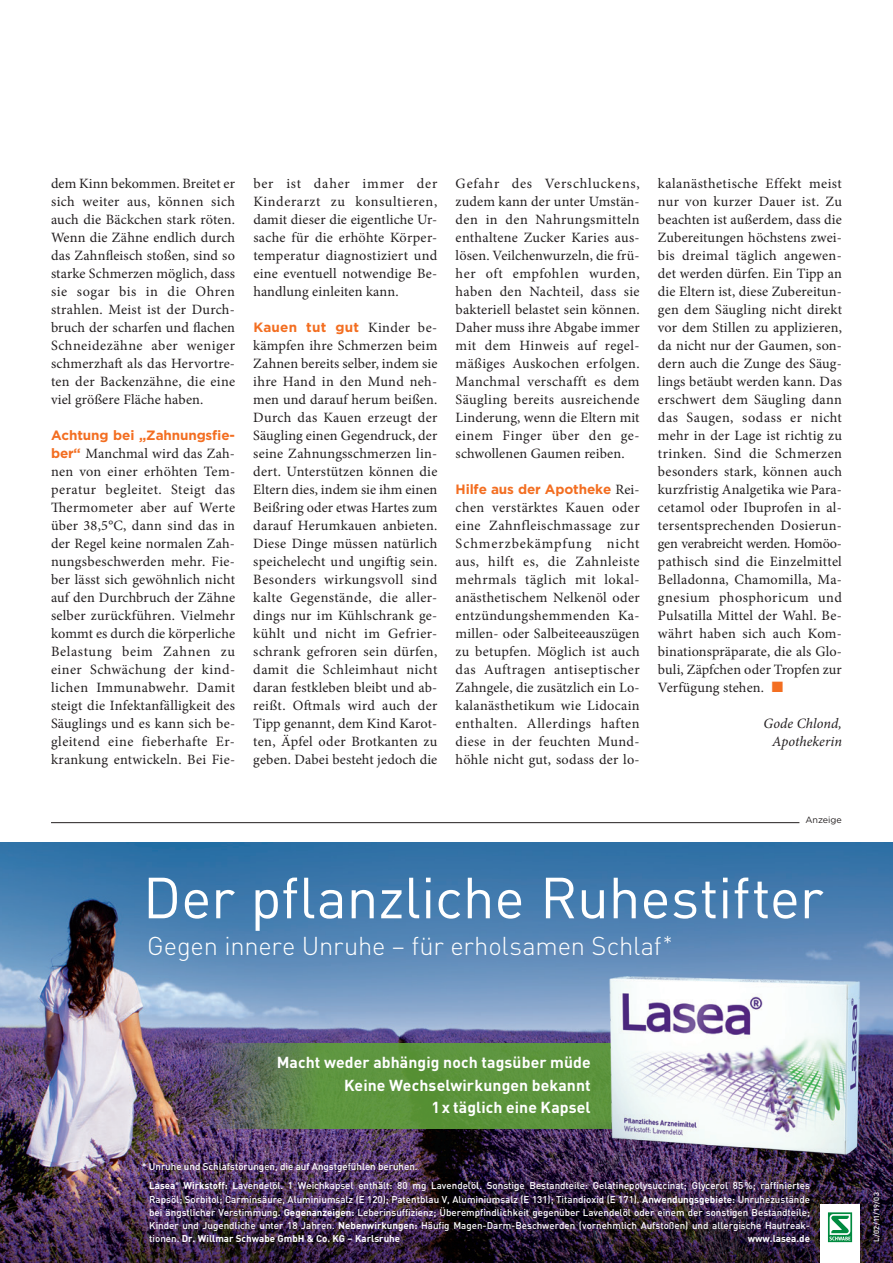
<style>
.page{position:relative;width:893px;height:1263px;background:#fff}
.page>*{position:absolute;margin:0;border:0;box-sizing:border-box;transform-origin:0 0}
.t1{font:57px "DINOT";letter-spacing:-.005em;color:#fff}
.t2{font:300 25.5px "DIN Pro";letter-spacing:-.005em;color:#fff}
.t3{font:700 15.75px/22.6px "DINOT";letter-spacing:.005em;color:#fff;text-align:right}
.t4{font:14.25px/18px "Minion Pro";letter-spacing:.015em;color:#231f20;text-align:justify}
.t5{font:italic 14.25px/18px "Minion Pro";letter-spacing:.005em;color:#231f20;text-align:right}
.t6{font:700 13.5px "Gotham";letter-spacing:-.01em;color:#f36e21}
.t7{font:700 13.5px "Gotham";letter-spacing:.015em;color:#f36e21}
.t8{font:500 9.75px/13px "DINOT";color:#fff;text-align:justify}
.t9{font:700 9.75px "DINOT";color:#fff}
.t10{font:9px "Gotham";color:#231f20}
.t11{font:9px "Corpid C1 Cd";color:#101314;scale:.9 1}
.t12{font:500 7.5px "DINOT";letter-spacing:.01em;color:#fff}
.t13{font:700 3.9px "DINOT";color:#fff}
.s1{font-family:"Gotham";font-weight:700;font-size:13.5px;color:#f36e21}
.s2{font-family:"Minion Pro";font-weight:400;font-size:14.25px;color:#231f20}
.s3{color:#f36e21}
.s4{font-size:21px}
.s5{font-weight:700}
</style>
<div class="page">
<img style="left:0;top:842px;width:893px;height:325px">
<img style="left:0;top:1167px;width:893px;height:96px">
<div style="left:820px;top:1205px;width:39px;height:58px;background:#fff"></div>
<svg style="left:828px;top:1212px;width:24px;height:30px"></svg>
<svg style="left:201px;top:1043px;width:371px;height:85px;background:#5c8646"></svg>
<img style="left:572px;top:976px;width:317px;height:200px">
<hr style="left:51px;top:822px;width:748px;height:1px;background:#231f20">
<p class="t4" style="left:51px;top:175px;width:186px">dem Kinn bekommen. Breitet er sich weiter aus, können sich auch die Bäckchen stark röten.<br>Wenn die Zähne endlich durch das Zahnfleisch stoßen, sind so starke Schmerzen möglich, dass sie sogar bis in die Ohren strahlen. Meist ist der Durch&shy;bruch der scharfen und flachen Schneidezähne aber weniger schmerzhaft als das Hervortre&shy;ten der Backenzähne, die eine viel größere Fläche haben.</p>
<p class="t6" style="left:51px;top:426px;width:186px">Achtung bei „Zahnungsfie-</p>
<p class="t4" style="left:51px;top:445px;width:186px"><span class="s1">ber“</span> Manchmal wird das Zah&shy;nen von einer erhöhten Tem&shy;peratur begleitet. Steigt das Thermometer aber auf Werte über 38,5°C, dann sind das in der Regel keine normalen Zah&shy;nungsbeschwerden mehr. Fie&shy;ber lässt sich gewöhnlich nicht auf den Durchbruch der Zähne selber zurückführen. Vielmehr kommt es durch die körperliche Belastung beim Zahnen zu einer Schwächung der kind&shy;lichen Immunabwehr. Damit steigt die Infektanfälligkeit des Säuglings und es kann sich be&shy;gleitend eine fieberhafte Er&shy;krankung entwickeln. Bei Fie-</p>
<p class="t11" style="left:185px;top:755px;width:17px">DHU</p>
<p class="t4" style="left:253px;top:175px;width:186px">ber ist daher immer der Kinderarzt zu konsultieren, damit dieser die eigentliche Ur&shy;sache für die erhöhte Körper&shy;temperatur diagnostiziert und eine eventuell notwendige Be&shy;handlung einleiten kann.</p>
<p class="t7" style="left:253px;top:318px;width:186px">Kauen tut gut <span class="s2">Kinder be-</span></p>
<p class="t4" style="left:253px;top:337px;width:186px">kämpfen ihre Schmerzen beim Zahnen bereits selber, indem sie ihre Hand in den Mund neh&shy;men und darauf herum beißen.<br>Durch das Kauen erzeugt der Säugling einen Gegendruck, der seine Zahnungsschmerzen lin&shy;dert. Unterstützen können die Eltern dies, indem sie ihm einen Beißring oder etwas Hartes zum darauf Herumkauen anbieten.<br>Diese Dinge müssen natürlich speichelecht und ungiftig sein.<br>Besonders wirkungsvoll sind kalte Gegenstände, die aller&shy;dings nur im Kühlschrank ge&shy;kühlt und nicht im Gefrier&shy;schrank gefroren sein dürfen, damit die Schleimhaut nicht daran festkleben bleibt und ab&shy;reißt. Oftmals wird auch der Tipp genannt, dem Kind Karot&shy;ten, Äpfel oder Brotkanten zu geben. Dabei besteht jedoch die</p>
<p class="t4" style="left:456px;top:175px;width:186px">Gefahr des Verschluckens, zudem kann der unter Umstän&shy;den in den Nahrungsmitteln enthaltene Zucker Karies aus&shy;lösen. Veilchenwurzeln, die frü&shy;her oft empfohlen wurden, haben den Nachteil, dass sie bakteriell belastet sein können.<br>Daher muss ihre Abgabe immer mit dem Hinweis auf regel&shy;mäßiges Auskochen erfolgen.<br>Manchmal verschafft es dem Säugling bereits ausreichende Linderung, wenn die Eltern mit einem Finger über den ge&shy;schwollenen Gaumen reiben.</p>
<p class="t6" style="left:456px;top:480px;width:186px">Hilfe aus der Apotheke <span class="s2">Rei-</span></p>
<p class="t4" style="left:456px;top:499px;width:186px">chen verstärktes Kauen oder eine Zahnfleischmassage zur Schmerzbekämpfung nicht aus, hilft es, die Zahnleiste mehrmals täglich mit lokal&shy;anästhetischem Nelkenöl oder entzündungshemmenden Ka&shy;millen- oder Salbeiteeauszügen zu betupfen. Möglich ist auch das Auftragen antiseptischer Zahngele, die zusätzlich ein Lo&shy;kalanästhetikum wie Lidocain enthalten. Allerdings haften diese in der feuchten Mund&shy;höhle nicht gut, sodass der lo-</p>
<p class="t4" style="left:658px;top:175px;width:186px;text-align:left">kalanästhetische Effekt meist nur von kurzer Dauer ist. Zu beachten ist außerdem, dass die<br>Zubereitungen höchstens zwei&shy;bis dreimal täglich angewen&shy;det werden dürfen. Ein Tipp an die Eltern ist, diese Zubereitun&shy;gen dem Säugling nicht direkt vor dem Stillen zu applizieren, da nicht nur der Gaumen, son&shy;dern auch die Zunge des Säug&shy;lings betäubt werden kann. Das erschwert dem Säugling dann das Saugen, sodass er nicht mehr in der Lage ist richtig zu trinken. Sind die Schmerzen besonders stark, können auch kurzfristig Analgetika wie Para&shy;cetamol oder Ibuprofen in al&shy;tersentsprechenden Dosierun&shy;gen verabreicht werden. Homöo&shy;pathisch sind die Einzelmittel<br>Belladonna, Chamomilla, Ma&shy;gnesium phosphoricum und<br>Pulsatilla Mittel der Wahl. Be&shy;währt haben sich auch Kom&shy;binationspräparate, die als Glo&shy;buli, Zäpfchen oder Tropfen zur<br>Verfügung stehen. <span class="s3">■</span></p>
<p class="t5" style="left:763px;top:715px;width:80px">Gode Chlond,<br>Apothekerin</p>
<p class="t10" style="left:805px;top:814px;width:38px">Anzeige</p>
<h1 class="t1" style="left:143px;top:862px;width:682px">Der pflanzliche Ruhestifter</h1>
<h2 class="t2" style="left:147px;top:926px;width:527px">Gegen innere Unruhe – für erholsamen Schlaf<span class="s4">*</span></h2>
<p class="t3" style="left:277px;top:1050px;width:315px">Macht weder abhängig noch tagsüber müde<br>Keine Wechselwirkungen bekannt<br>1x täglich eine Kapsel</p>
<p class="t8" style="left:142px;top:1159px;width:277px">* Unruhe und Schlafstörungen, die auf Angstgefühlen beruhen.</p>
<p class="t9" style="left:149px;top:1179px;width:28px">Lasea</p>
<p class="t13" style="left:175px;top:1180px;width:5px">®</p>
<p class="t8" style="left:149px;top:1179px;width:662px;text-indent:34px"><span class="s5">Wirkstoff:</span> Lavendelöl. 1 Weichkapsel enthält: 80 mg Lavendelö<span class="s5">l</span>. Sonstige Bestandteile: Gelatinepolysuccinat; Glycerol 85%; raffiniertes Rapsöl; Sorbitol; Carminsäure, Aluminiumsalz (E 120); Patentblau V, Aluminiumsalz (E 131); Titandioxid (E 171). <span class="s5">Anwendungsgebiete:</span> Unruhezustände bei ängstlicher Verstimmung<span class="s5">. Gegenanzeigen:</span> Leberinsuffizienz; Überempfindlichkeit gegenüber Lavendelöl oder einem der sonstigen Bestandteile; Kinder und Jugendliche unter 18 Jahren. <span class="s5">Nebenwirkungen:</span> Häufig Magen-Darm-Beschwerden (vornehmlich Aufstoßen) und allergische Hautreak&shy;tionen. <span class="s5">Dr. Willmar Schwabe GmbH &amp; Co. KG – Karlsruhe</span></p>
<p class="t9" style="left:748px;top:1232px;width:64px">www.lasea.de</p>
<p class="t12" style="left:872px;top:1242px;width:51px;rotate:-90deg">L/02/11/19/03</p>
</div>
